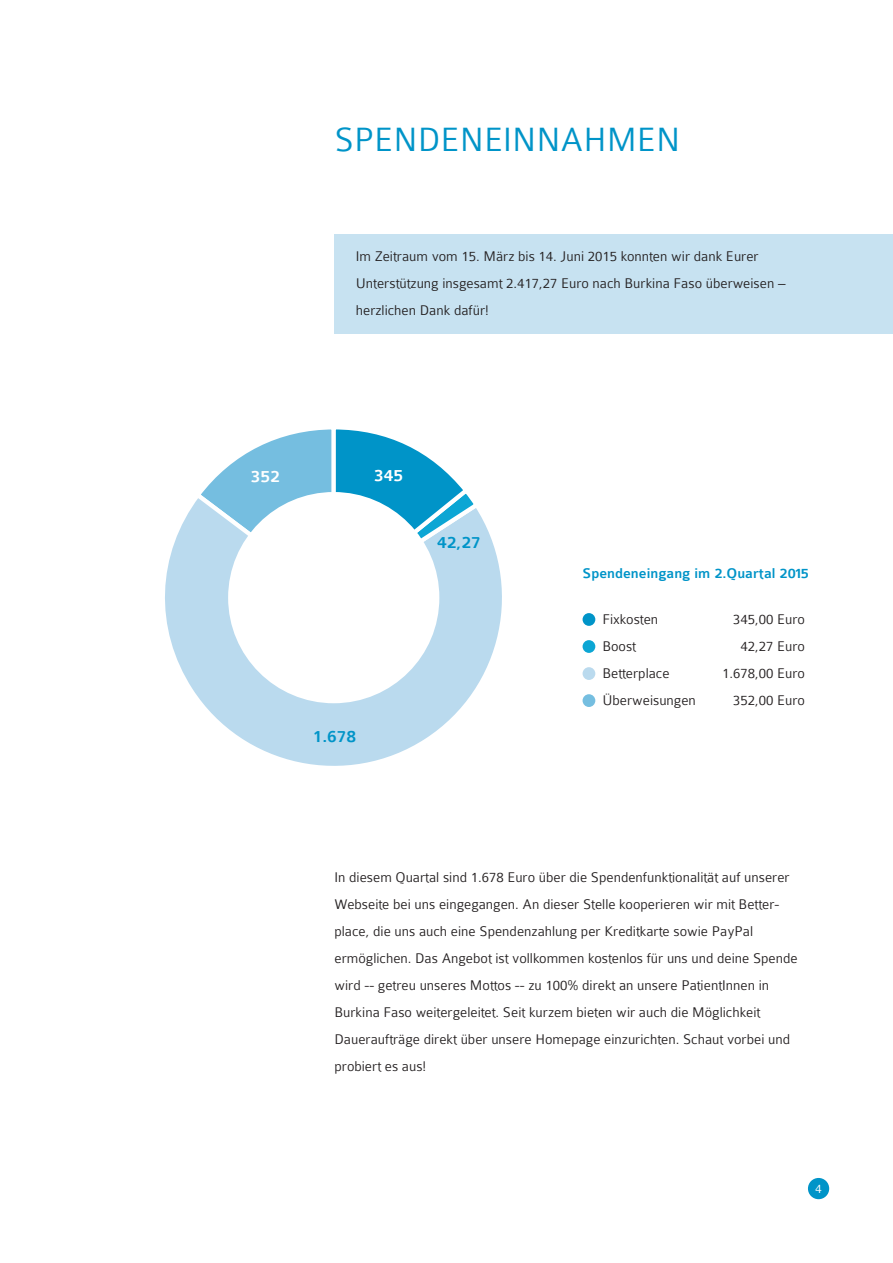
<style>
.page{position:relative;width:893px;height:1263px;background:#fff}
.page>*{position:absolute;margin:0;border:0;box-sizing:border-box;transform-origin:0 0}
.t1{font:300 36px "Colaborate";color:#0094c8}
.t2{font:500 18px "Colaborate";color:#0094c8}
.t3{font:500 18px "Colaborate";color:#fff}
.t4{font:300 15px/27px "Colaborate";color:#231f20}
.t5{font:500 15px "Colaborate";color:#0094c8}
.t6{font:300 13.5px "Colaborate";color:#fff}
</style>
<div class="page">
<div style="left:808px;top:1178px;width:21px;height:21px;background:#0094c8;border-radius:50%"></div>
<div style="left:334px;top:234px;width:559px;height:100px;background:#c7e2f1"></div>
<svg style="left:165px;top:507px;width:337px;height:259px"></svg>
<svg style="left:192px;top:429px;width:290px;height:174px"></svg>
<div style="left:230px;top:494px;width:207px;height:207px;background:#fff;border-radius:50%"></div>
<div style="left:583px;top:613px;width:12px;height:13px;background:#0094c8;border-radius:50%"></div>
<div style="left:583px;top:640px;width:12px;height:13px;background:#0ca6d4;border-radius:50%"></div>
<div style="left:583px;top:667px;width:12px;height:13px;background:#badaee;border-radius:50%"></div>
<div style="left:583px;top:694px;width:12px;height:13px;background:#75bee0;border-radius:50%"></div>
<h1 class="t1" style="left:334px;top:121px;width:347px">SPENDENEINNAHMEN</h1>
<p class="t4" style="left:356px;top:243px;width:431px">Im Zeitraum vom 15. März bis 14. Juni 2015 konnten wir dank Eurer<br>Unterstützung insgesamt 2.417,27 Euro nach Burkina Faso überweisen – herzlichen Dank dafür!</p>
<p class="t3" style="left:251px;top:467px;width:31px">352</p>
<p class="t3" style="left:374px;top:466px;width:31px">345</p>
<p class="t2" style="left:437px;top:533px;width:45px">42,27</p>
<p class="t2" style="left:313px;top:727px;width:45px">1.678</p>
<p class="t5" style="left:583px;top:565px;width:228px">Spendeneingang im 2.Quartal 2015</p>
<p class="t4" style="left:602px;top:606px;width:57px">Fixkosten</p>
<p class="t4" style="left:733px;top:606px;width:73px">345,00 Euro</p>
<p class="t4" style="left:602px;top:633px;width:35px">Boost</p>
<p class="t4" style="left:740px;top:633px;width:66px">42,27 Euro</p>
<p class="t4" style="left:602px;top:660px;width:69px">Betterplace</p>
<p class="t4" style="left:722px;top:660px;width:84px">1.678,00 Euro</p>
<p class="t4" style="left:602px;top:687px;width:95px">Überweisungen</p>
<p class="t4" style="left:733px;top:687px;width:73px">352,00 Euro</p>
<p class="t4" style="left:334px;top:864px;width:465px">In diesem Quartal sind 1.678 Euro über die Spendenfunktionalität auf unserer Webseite bei uns eingegangen. An dieser Stelle kooperieren wir mit Better&shy;place, die uns auch eine Spendenzahlung per Kreditkarte sowie PayPal ermöglichen. Das Angebot ist vollkommen kostenlos für uns und deine Spende wird -- getreu unseres Mottos -- zu 100% direkt an unsere PatientInnen in Burkina Faso weitergeleitet. Seit kurzem bieten wir auch die Möglichkeit Daueraufträge direkt über unsere Homepage einzurichten. Schaut vorbei und probiert es aus!</p>
<p class="t6" style="left:815px;top:1182px;width:8px">4</p>
</div>
